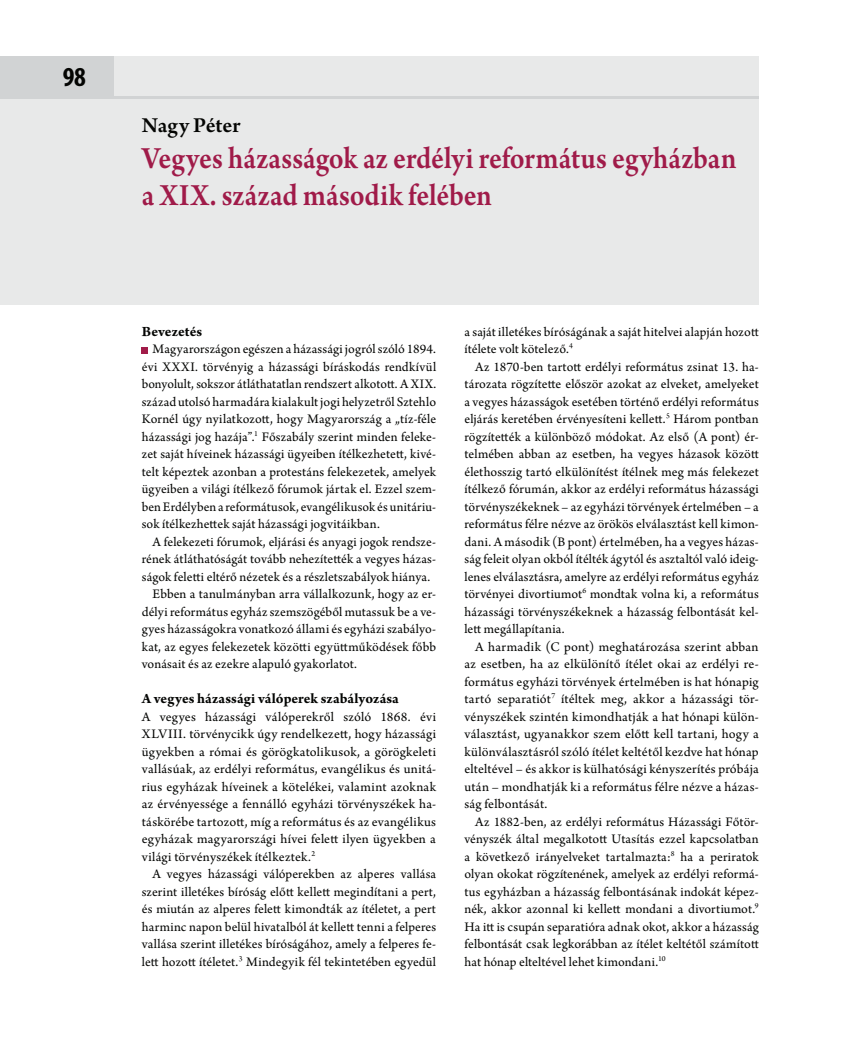
<style>
.page{position:relative;width:851px;height:1063px;background:#fff}
.page>*{position:absolute;margin:0;border:0;box-sizing:border-box;transform-origin:0 0}
.t1{font:600 32.5px/36.2px "Arno Pro";color:#a01b49;scale:.9 1}
.t2{font:700 condensed 27.5px "Myriad Pro";color:#040503}
.t3{font:600 22.5px "Arno Pro";color:#040503}
.t4{font:700 15px "Arno Pro";letter-spacing:.005em;color:#040503}
.t5{font:13.75px/17.5px "Arno Pro";letter-spacing:.01em;color:#040503;text-align:justify}
</style>
<div class="page">
<div style="left:0;top:57px;width:758px;height:248px;background:#e8e9e9"></div>
<svg style="left:142px;top:347px;width:6px;height:6px"></svg>
<div style="left:0;top:57px;width:113px;height:42px;background:#d1d3d4"></div>
<hr style="left:113px;top:97px;width:645px;height:2px;background:#d1d3d4">
<h2 class="t2" style="left:63px;top:61px;width:25px">98</h2>
<h3 class="t3" style="left:142px;top:117px;width:100px">Nagy Péter</h3>
<h1 class="t1" style="left:142px;top:143px;width:662px">Vegyes házasságok az erdélyi református egyházban a XIX. század második felében</h1>
<p class="t4" style="left:142px;top:325px;width:62px">Bevezetés</p>
<p class="t5" style="left:142px;top:341px;width:296px;text-indent:11px">Magyarországon egészen a házassági jogról szóló 1894. évi XXXI. törvényig a házassági bíráskodás rendkívül bonyolult, sokszor átláthatatlan rendszert alkotott. A XIX. század utolsó harmadára kialakult jogi helyzetről Sztehlo Kornél úgy nyilatkozott, hogy Magyarország a „tíz-féle házassági jog hazája”.<sup>1</sup> Főszabály szerint minden feleke&shy;zet saját híveinek házassági ügyeiben ítélkezhetett, kivé&shy;telt képeztek azonban a protestáns felekezetek, amelyek ügyeiben a világi ítélkező fórumok jártak el. Ezzel szem&shy;ben Erdélyben a reformátusok, evangélikusok és unitáriu&shy;sok ítélkezhettek saját házassági jogvitáikban.</p>
<p class="t5" style="left:152px;top:534px;width:285px">A felekezeti fórumok, eljárási és anyagi jogok rendsze-</p>
<p class="t5" style="left:142px;top:551px;width:296px">rének átláthatóságát tovább nehezítették a vegyes házas-</p>
<p class="t5" style="left:142px;top:569px;width:290px">ságok feletti eltérő nézetek és a részletszabályok hiánya.</p>
<p class="t5" style="left:152px;top:586px;width:285px">Ebben a tanulmányban arra vállalkozunk, hogy az er-</p>
<p class="t5" style="left:142px;top:604px;width:296px">délyi református egyház szemszögéből mutassuk be a ve-</p>
<p class="t5" style="left:142px;top:621px;width:296px">gyes házasságokra vonatkozó állami és egyházi szabályo-</p>
<p class="t5" style="left:142px;top:639px;width:296px">kat, az egyes felekezetek közötti együttműködések főbb</p>
<p class="t5" style="left:142px;top:656px;width:217px">vonásait és az ezekre alapuló gyakorlatot.</p>
<p class="t4" style="left:142px;top:693px;width:258px">A vegyes házassági válóperek szabályozása</p>
<p class="t5" style="left:142px;top:709px;width:296px">A vegyes házassági válóperekről szóló 1868. évi XLVIII. törvénycikk úgy rendelkezett, hogy házassági ügyekben a római és görögkatolikusok, a görögkeleti vallásúak, az erdélyi református, evangélikus és unitá&shy;rius egyházak híveinek a kötelékei, valamint azoknak az érvényessége a fennálló egyházi törvényszékek ha&shy;táskörébe tartozott, míg a református és az evangélikus egyházak magyarországi hívei felett ilyen ügyekben a világi törvényszékek ítélkeztek.<sup>2</sup></p>
<p class="t5" style="left:142px;top:866px;width:296px;text-indent:11px">A vegyes házassági válóperekben az alperes vallása szerint illetékes bíróság előtt kellett megindítani a pert, és miután az alperes felett kimondták az ítéletet, a pert harminc napon belül hivatalból át kellett tenni a felperes vallása szerint illetékes bíróságához, amely a felperes fe&shy;lett hozott ítéletet.<sup>3</sup> Mindegyik fél tekintetében egyedül</p>
<p class="t5" style="left:464px;top:324px;width:296px">a saját illetékes bíróságának a saját hitelvei alapján hozott ítélete volt kötelező.<sup>4</sup></p>
<p class="t5" style="left:464px;top:359px;width:296px;text-indent:11px">Az 1870-ben tartott erdélyi református zsinat 13. ha&shy;tározata rögzítette először azokat az elveket, amelyeket a vegyes házasságok esetében történő erdélyi református eljárás keretében érvényesíteni kellett.<sup>5</sup> Három pontban rögzítették a különböző módokat. Az első (A pont) ér&shy;telmében abban az esetben, ha vegyes házasok között élethosszig tartó elkülönítést ítélnek meg más felekezet ítélkező fórumán, akkor az erdélyi református házassági törvényszékeknek – az egyházi törvények értelmében – a református félre nézve az örökös elválasztást kell kimon&shy;dani. A második (B pont) értelmében, ha a vegyes házas&shy;ság feleit olyan okból ítélték ágytól és asztaltól való ideig&shy;lenes elválasztásra, amelyre az erdélyi református egyház törvényei divortiumot<sup>6</sup> mondtak volna ki, a református házassági törvényszékeknek a házasság felbontását kel&shy;lett megállapítania.</p>
<p class="t5" style="left:464px;top:639px;width:296px;text-indent:11px">A harmadik (C pont) meghatározása szerint abban az esetben, ha az elkülönítő ítélet okai az erdélyi re&shy;formátus egyházi törvények értelmében is hat hónapig tartó separatiót<sup>7</sup> ítéltek meg, akkor a házassági tör&shy;vényszékek szintén kimondhatják a hat hónapi külön&shy;választást, ugyanakkor szem előtt kell tartani, hogy a különválasztásról szóló ítélet keltétől kezdve hat hónap elteltével – és akkor is külhatósági kényszerítés próbája után – mondhatják ki a református félre nézve a házas&shy;ság felbontását.</p>
<p class="t5" style="left:464px;top:814px;width:296px;text-indent:11px">Az 1882-ben, az erdélyi református Házassági Főtör&shy;vényszék által megalkotott Utasítás ezzel kapcsolatban a következő irányelveket tartalmazta:<sup>8</sup> ha a periratok olyan okokat rögzítenének, amelyek az erdélyi reformá&shy;tus egyházban a házasság felbontásának indokát képez&shy;nék, akkor azonnal ki kellett mondani a divortiumot.<sup>9<br></sup>Ha itt is csupán separatióra adnak okot, akkor a házasság felbontását csak legkorábban az ítélet keltétől számított hat hónap elteltével lehet kimondani.<sup>10</sup></p>
</div>
